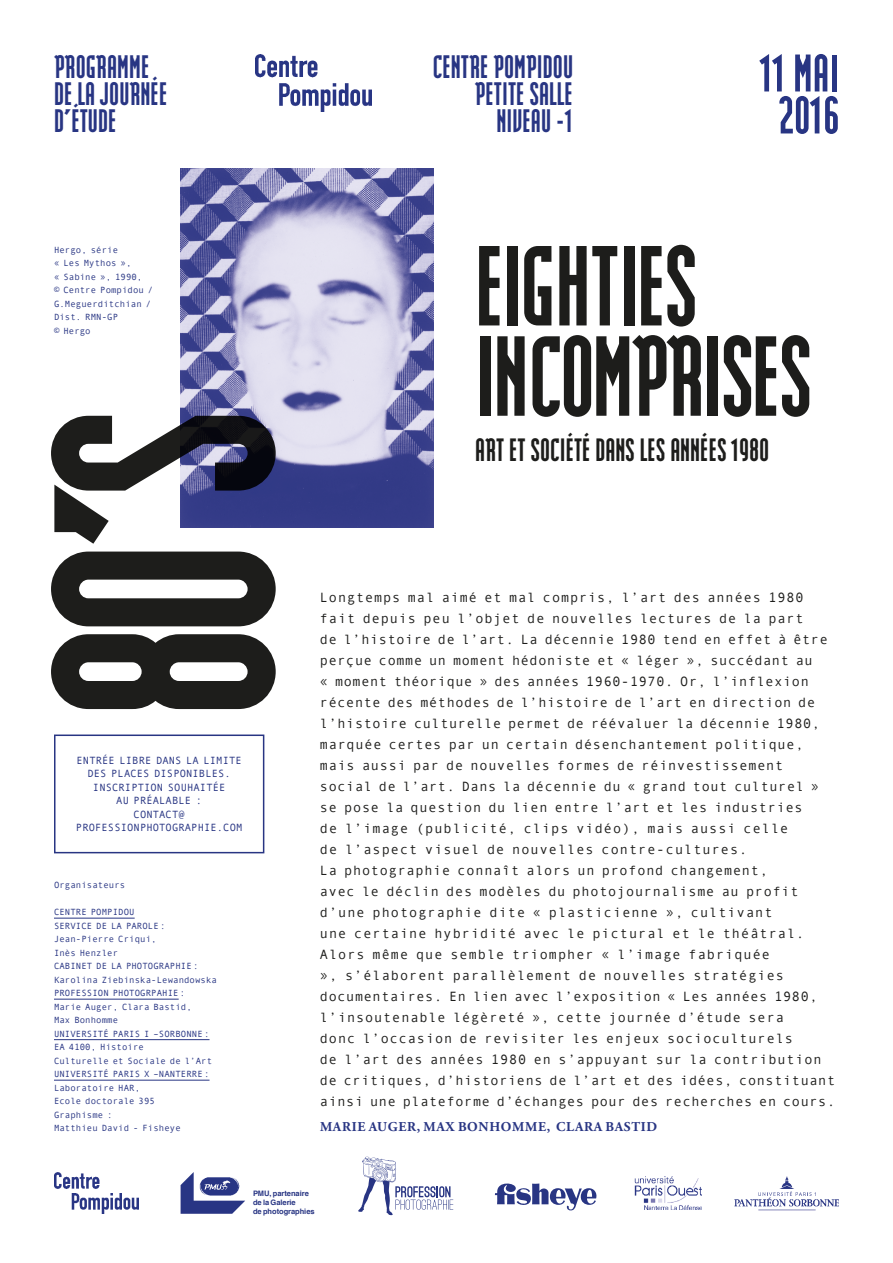
<style>
.page{position:relative;width:893px;height:1263px;background:#fff}
.page>*{position:absolute;margin:0;border:0;box-sizing:border-box;transform-origin:0 0}
.t1{font:900 136.2px "Modula";letter-spacing:-.02em;color:#1d1d1b}
.t2{font:900 63.45px "Modula";color:#283583}
.t3{font:900 39px "Modula";color:#283583}
.t4{font:900 38.7px "Modula";color:#1d1d1b}
.courant_vertical{font:13.5px/21px "Andale Mono";letter-spacing:.06em;color:#1d1d1b}
.courant_vertical-2{font:700 13.5px "Adobe Garamond Pro";letter-spacing:.05em;color:#283583}
.courant_vertical-3{font:10.5px "Andale Mono";letter-spacing:.01em;color:#283583}
.courant_vertical-4{font:9px/13.5px "Andale Mono";letter-spacing:.01em;color:#283583}
.courant_vertical-5{font:700 7.5px "Helvetica";letter-spacing:-.005em;color:#283583}
</style>
<div class="page">
<img style="left:181px;top:168px;width:253px;height:359px">
<hr style="left:54px;top:918px;width:81px;height:1px;background:#283583">
<hr style="left:54px;top:999px;width:125px;height:1px;background:#283583">
<hr style="left:54px;top:1039px;width:156px;height:1px;background:#283583">
<hr style="left:54px;top:1080px;width:156px;height:1px;background:#283583">
<svg style="left:51px;top:416px;width:225px;height:293px;fill:#1d1d1b"></svg>
<svg style="left:495px;top:1183px;width:102px;height:27px"></svg>
<img style="left:255px;top:54px;width:117px;height:57px">
<img style="left:54px;top:1172px;width:84px;height:42px">
<img style="left:635px;top:1176px;width:67px;height:33px">
<img style="left:735px;top:1176px;width:104px;height:35px">
<svg style="left:358px;top:1157px;width:95px;height:58px"></svg>
<img style="left:180px;top:1172px;width:65px;height:42px">
<div style="left:54px;top:734px;width:210px;height:119px;border:2px solid #283583"></div>
<p class="t3" style="left:54px;top:49px;width:97px">PROGRAMME</p>
<p class="t3" style="left:54px;top:76px;width:115px">DE LA JOURNÉE</p>
<p class="t3" style="left:54px;top:103px;width:64px">D’ÉTUDE</p>
<p class="courant_vertical-4" style="left:54px;top:242px;width:66px">Hergo, série</p>
<p class="courant_vertical-4" style="left:54px;top:256px;width:90px">« Les Mythos »,<br>« Sabine », 1990,</p>
<p class="courant_vertical-4" style="left:54px;top:283px;width:101px">© Centre Pompidou /<br>G.Meguerditchian /<br>Dist. RMN-GP</p>
<p class="courant_vertical-4" style="left:54px;top:323px;width:38px">© Hergo</p>
<p class="t3" style="left:433px;top:49px;width:142px">CENTRE POMPIDOU</p>
<p class="t3" style="left:475px;top:76px;width:100px">PETITE SALLE</p>
<p class="t3" style="left:496px;top:103px;width:78px">NIVEAU -1</p>
<p class="t2" style="left:760px;top:44px;width:80px">11 MAI</p>
<p class="t2" style="left:779px;top:86px;width:62px">2016</p>
<p class="t1" style="left:475px;top:223px;width:224px">EIGHTIES</p>
<p class="t1" style="left:475px;top:314px;width:339px">INCOMPRISES</p>
<p class="t4" style="left:475px;top:432px;width:296px">ART ET SOCIÉTÉ DANS LES ANNÉES 1980</p>
<p class="courant_vertical-3" style="left:77px;top:753px;width:167px">ENTRÉE LIBRE DANS LA LIMITE</p>
<p class="courant_vertical-3" style="left:87px;top:767px;width:145px">DES PLACES DISPONIBLES.</p>
<p class="courant_vertical-3" style="left:93px;top:780px;width:134px">INSCRIPTION SOUHAITÉE</p>
<p class="courant_vertical-3" style="left:116px;top:794px;width:87px">AU PRÉALABLE :</p>
<p class="courant_vertical-3" style="left:134px;top:807px;width:53px">CONTACT@</p>
<p class="courant_vertical-3" style="left:76px;top:821px;width:168px">PROFESSIONPHOTOGRAPHIE.COM</p>
<p class="courant_vertical-4" style="left:54px;top:878px;width:73px">Organisateurs</p>
<p class="courant_vertical-4" style="left:54px;top:905px;width:82px">CENTRE POMPIDOU</p>
<p class="courant_vertical-4" style="left:54px;top:918px;width:113px">SERVICE DE LA PAROLE:</p>
<p class="courant_vertical-4" style="left:54px;top:932px;width:104px">Jean-Pierre Criqui,</p>
<p class="courant_vertical-4" style="left:54px;top:945px;width:66px">Inès Henzler</p>
<p class="courant_vertical-4" style="left:54px;top:959px;width:146px">CABINET DE LA PHOTOGRAPHIE:</p>
<p class="courant_vertical-4" style="left:54px;top:972px;width:164px">Karolina Ziebinska-Lewandowska</p>
<p class="courant_vertical-4" style="left:54px;top:986px;width:133px">PROFESSION PHOTOGRPAHIE:</p>
<p class="courant_vertical-4" style="left:54px;top:999px;width:139px">Marie Auger, Clara Bastid,<br>Max Bonhomme</p>
<p class="courant_vertical-4" style="left:54px;top:1026px;width:157px">UNIVERSITÉ PARIS I –SORBONNE:</p>
<p class="courant_vertical-4" style="left:54px;top:1040px;width:160px">EA 4100, Histoire<br>Culturelle et Sociale de l’Art</p>
<p class="courant_vertical-4" style="left:54px;top:1067px;width:157px">UNIVERSITÉ PARIS X –NANTERRE:</p>
<p class="courant_vertical-4" style="left:54px;top:1080px;width:88px">Laboratoire HAR,</p>
<p class="courant_vertical-4" style="left:54px;top:1094px;width:102px">Ecole doctorale 395</p>
<p class="courant_vertical-4" style="left:54px;top:1107px;width:60px">Graphisme :</p>
<p class="courant_vertical-4" style="left:54px;top:1121px;width:128px">Matthieu David - Fisheye</p>
<p class="courant_vertical" style="left:320px;top:586px;width:517px">Longtemps mal aimé et mal compris, l’art des années 1980 fait depuis peu l’objet de nouvelles lectures de la part<br>de l’histoire de l’art. La décennie 1980 tend en effet à être perçue comme un moment hédoniste et « léger », succédant au<br>« moment théorique » des années 1960-1970. Or, l’inflexion récente des méthodes de l’histoire de l’art en direction de l’histoire culturelle permet de réévaluer la décennie 1980, marquée certes par un certain désenchantement politique, mais aussi par de nouvelles formes de réinvestissement social de l’art. Dans la décennie du « grand tout culturel » se pose la question du lien entre l’art et les industries<br>de l’image (publicité, clips vidéo), mais aussi celle<br>de l’aspect visuel de nouvelles contre-cultures.<br>La photographie connaît alors un profond changement,<br>avec le déclin des modèles du photojournalisme au profit d’une photographie dite « plasticienne », cultivant<br>une certaine hybridité avec le pictural et le théâtral.<br>Alors même que semble triompher « l’image fabriquée<br>», s’élaborent parallèlement de nouvelles stratégies documentaires. En lien avec l’exposition « Les années 1980, l’insoutenable légèreté », cette journée d’étude sera<br>donc l’occasion de revisiter les enjeux socioculturels<br>de l’art des années 1980 en s’appuyant sur la contribution de critiques, d’historiens de l’art et des idées, constituant ainsi une plateforme d’échanges pour des recherches en cours.</p>
<p class="courant_vertical-2" style="left:320px;top:1119px;width:339px">MARIE AUGER, MAX BONHOMME, CLARA BASTID</p>
<p class="courant_vertical-5" style="left:253px;top:1187px;width:57px">PMU, partenaire</p>
<p class="courant_vertical-5" style="left:253px;top:1196px;width:44px">de la Galerie</p>
<p class="courant_vertical-5" style="left:253px;top:1205px;width:63px">de photographies</p>
</div>
